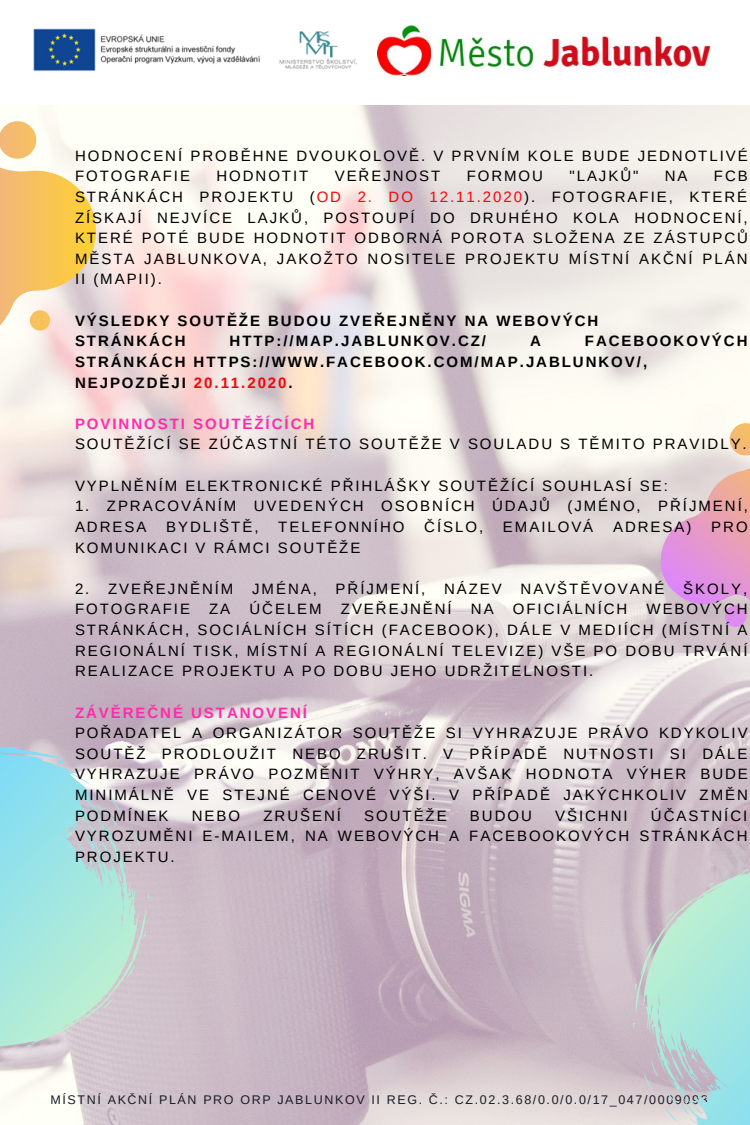
<style>
.page{position:relative;width:750px;height:1125px;background:#fff}
.page>*{position:absolute;margin:0;border:0;box-sizing:border-box;transform-origin:0 0}
.t1{font:15px/20.6px "Arimo";letter-spacing:.13em;color:#000;text-align:justify}
.t2{font:700 15px/20.6px "Arimo";letter-spacing:.13em;color:#000}
.t3{font:700 15px "Arimo";letter-spacing:.13em;color:#ff2ca9}
.t4{font:12.5px "Arimo";letter-spacing:.13em;color:#191c26}
.s1{color:#f80404}
</style>
<div class="page">
<img style="left:0;top:106px;width:750px;height:1019px">
<img style="left:33px;top:28px;width:324px;height:43px">
<img style="left:377px;top:26px;width:334px;height:49px">
<svg style="left:0;top:121px;width:96px;height:229px"></svg>
<svg style="left:642px;top:388px;width:108px;height:292px"></svg>
<svg style="left:0;top:689px;width:210px;height:420px;background:#c3d0d4"></svg>
<svg style="left:574px;top:807px;width:176px;height:318px;background:#c1cdce"></svg>
<p class="t1" style="left:75px;top:145px;width:674px">HODNOCENÍ PROBĚHNE DVOUKOLOVĚ. V PRVNÍM KOLE BUDE JEDNOTLIVÉ<br>FOTOGRAFIE</p>
<p class="t1" style="left:216px;top:166px;width:93px">HODNOTIT</p>
<p class="t1" style="left:335px;top:166px;width:107px">VEŘEJNOST</p>
<p class="t1" style="left:467px;top:166px;width:78px">FORMOU</p>
<p class="t1" style="left:569px;top:166px;width:71px">"LAJKŮ"</p>
<p class="t1" style="left:665px;top:166px;width:24px">NA</p>
<p class="t1" style="left:75px;top:166px;width:675px;text-indent:639px">FCB STRÁNKÁCH PROJEKTU (<span class="s1">OD 2. DO 12.11.2020</span>). FOTOGRAFIE, KTERÉ ZÍSKAJÍ NEJVÍCE LAJKŮ, POSTOUPÍ DO DRUHÉHO KOLA HODNOCENÍ, KTERÉ POTÉ BUDE HODNOTIT ODBORNÁ POROTA SLOŽENA ZE ZÁSTUPCŮ MĚSTA JABLUNKOVA, JAKOŽTO NOSITELE PROJEKTU MÍSTNÍ AKČNÍ PLÁN II (MAPII).</p>
<p class="t2" style="left:75px;top:310px;width:525px">VÝSLEDKY SOUTĚŽE BUDOU ZVEŘEJNĚNY NA WEBOVÝCH<br>STRÁNKÁCH</p>
<p class="t2" style="left:75px;top:331px;width:674px;text-indent:510px">FACEBOOKOVÝCH<br>STRÁNKÁCH HTTPS://WWW.FACEBOOK.COM/MAP.JABLUNKOV/,<br>NEJPOZDĚJI <span class="s1">20.11.2020</span>.</p>
<p class="t3" style="left:75px;top:415px;width:241px">POVINNOSTI SOUTĚŽÍCÍCH</p>
<p class="t1" style="left:75px;top:434px;width:673px">SOUTĚŽÍCÍ SE ZÚČASTNÍ TÉTO SOUTĚŽE V SOULADU S TĚMITO PRAVIDLY.</p>
<p class="t1" style="left:75px;top:475px;width:594px">VYPLNĚNÍM ELEKTRONICKÉ PŘIHLÁŠKY SOUTĚŽÍCÍ SOUHLASÍ SE:</p>
<p class="t1" style="left:75px;top:496px;width:674px">1. ZPRACOVÁNÍM UVEDENÝCH OSOBNÍCH ÚDAJŮ (JMÉNO, PŘÍJMENÍ,<br>ADRESA</p>
<p class="t2" style="left:230px;top:331px;width:258px">HTTP://MAP.JABLUNKOV.CZ/</p>
<p class="t2" style="left:530px;top:331px;width:12px">A</p>
<p class="t1" style="left:166px;top:516px;width:94px">BYDLIŠTĚ,</p>
<p class="t1" style="left:278px;top:516px;width:128px">TELEFONNÍHO</p>
<p class="t1" style="left:424px;top:516px;width:60px">ČÍSLO,</p>
<p class="t1" style="left:503px;top:516px;width:92px">EMAILOVÁ</p>
<p class="t1" style="left:613px;top:516px;width:80px">ADRESA)</p>
<p class="t1" style="left:711px;top:516px;width:38px">PRO</p>
<p class="t1" style="left:75px;top:537px;width:287px">KOMUNIKACI V RÁMCI SOUTĚŽE</p>
<p class="t1" style="left:75px;top:578px;width:674px">2. ZVEŘEJNĚNÍM JMÉNA, PŘÍJMENÍ, NÁZEV NAVŠTĚVOVANÉ ŠKOLY,<br>FOTOGRAFIE</p>
<p class="t1" style="left:209px;top:599px;width:23px">ZA</p>
<p class="t1" style="left:249px;top:599px;width:74px">ÚČELEM</p>
<p class="t1" style="left:341px;top:599px;width:112px">ZVEŘEJNĚNÍ</p>
<p class="t1" style="left:471px;top:599px;width:24px">NA</p>
<p class="t1" style="left:513px;top:599px;width:116px">OFICIÁLNÍCH</p>
<p class="t1" style="left:75px;top:599px;width:674px;text-indent:572px">WEBOVÝCH STRÁNKÁCH, SOCIÁLNÍCH SÍTÍCH (FACEBOOK), DÁLE V MEDIÍCH (MÍSTNÍ A REGIONÁLNÍ TISK, MÍSTNÍ A REGIONÁLNÍ TELEVIZE) VŠE PO DOBU TRVÁNÍ REALIZACE PROJEKTU A PO DOBU JEHO UDRŽITELNOSTI.</p>
<p class="t3" style="left:75px;top:704px;width:234px">ZÁVĚREČNÉ USTANOVENÍ</p>
<p class="t1" style="left:75px;top:723px;width:674px">POŘADATEL A ORGANIZÁTOR SOUTĚŽE SI VYHRAZUJE PRÁVO KDYKOLIV SOUTĚŽ PRODLOUŽIT NEBO ZRUŠIT. V PŘÍPADĚ NUTNOSTI SI DÁLE VYHRAZUJE PRÁVO POZMĚNIT VÝHRY, AVŠAK HODNOTA VÝHER BUDE MINIMÁLNĚ VE STEJNÉ CENOVÉ VÝŠI. V PŘÍPADĚ JAKÝCHKOLIV ZMĚN PODMÍNEK</p>
<p class="t1" style="left:75px;top:805px;width:674px;text-indent:576px">ÚČASTNÍCI VYROZUMĚNI E-MAILEM, NA WEBOVÝCH A FACEBOOKOVÝCH STRÁNKÁCH PROJEKTU.</p>
<p class="t1" style="left:192px;top:805px;width:50px">NEBO</p>
<p class="t1" style="left:263px;top:805px;width:79px">ZRUŠENÍ</p>
<p class="t1" style="left:364px;top:805px;width:84px">SOUTĚŽE</p>
<p class="t1" style="left:470px;top:805px;width:63px">BUDOU</p>
<p class="t1" style="left:555px;top:805px;width:74px">VŠICHNI</p>
<p class="t4" style="left:51px;top:1093px;width:659px">MÍSTNÍ AKČNÍ PLÁN PRO ORP JABLUNKOV II REG. Č.: CZ.02.3.68/0.0/0.0/17_047/0009093</p>
</div>
